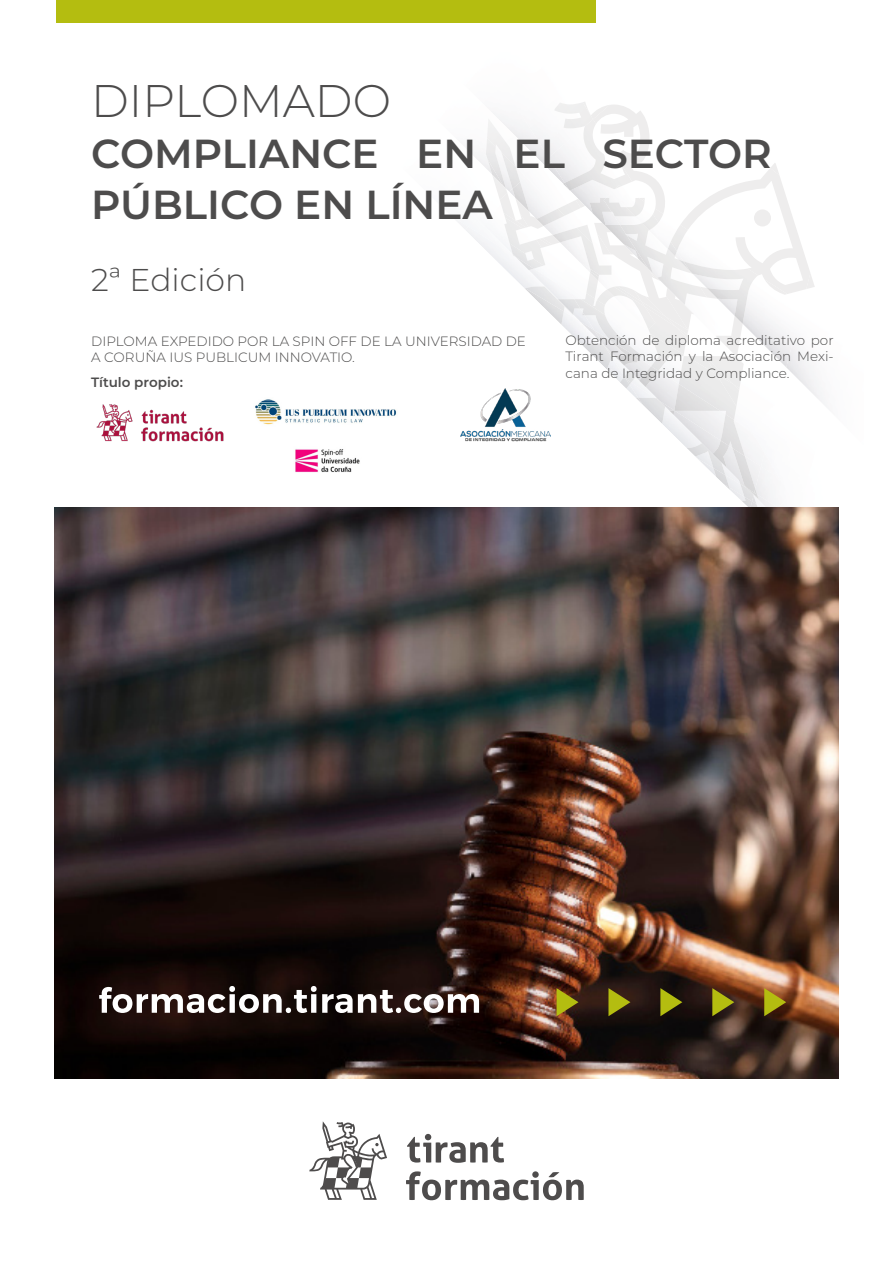
<style>
.page{position:relative;width:893px;height:1263px;background:#fff}
.page>*{position:absolute;margin:0;border:0;box-sizing:border-box;transform-origin:0 0}
.t1{font:300 45.75px "Montserrat";color:#4d4c4c}
.t2{font:600 40.5px/51px "Montserrat";color:#4d4c4c}
.t3{font:300 31.5px "Montserrat";color:#4d4c4c}
.t4{font:300 13.5px/16px "Montserrat";color:#4d4c4c;text-align:justify}
.t5{font:600 13.5px "Montserrat";color:#4d4c4c}
</style>
<div class="page">
<img style="left:788px;top:367px;width:56px;height:58px">
<img style="left:788px;top:386px;width:54px;height:39px">
<img style="left:788px;top:410px;width:41px;height:15px">
<img style="left:788px;top:423px;width:11px;height:2px">
<img style="left:789px;top:507px;width:14px;height:1px">
<svg style="left:803px;top:507px;width:36px;height:1px"></svg>
<svg style="left:335px;top:116px;width:453px;height:392px"></svg>
<div style="left:56px;top:0;width:539px;height:23px;background:#b4bd10"></div>
<img style="left:54px;top:508px;width:785px;height:570px">
<svg style="left:557px;top:988px;width:21px;height:28px"></svg>
<svg style="left:608px;top:988px;width:22px;height:28px"></svg>
<svg style="left:660px;top:988px;width:22px;height:28px"></svg>
<svg style="left:712px;top:988px;width:22px;height:28px"></svg>
<svg style="left:764px;top:988px;width:22px;height:28px"></svg>
<svg style="left:309px;top:1121px;width:78px;height:79px"></svg>
<svg style="left:406px;top:1171px;width:178px;height:29px"></svg>
<svg style="left:407px;top:1134px;width:97px;height:29px"></svg>
<img style="left:96px;top:404px;width:128px;height:38px">
<svg style="left:54px;top:973px;width:503px;height:80px;background:#1f0f0b"></svg>
<svg style="left:99px;top:986px;width:380px;height:27px"></svg>
<img style="left:461px;top:388px;width:89px;height:54px">
<img style="left:255px;top:373px;width:146px;height:129px">
<h1 class="t1" style="left:91px;top:69px;width:301px">DIPLOMADO</h1>
<h2 class="t2" style="left:91px;top:126px;width:682px">COMPLIANCE EN EL SECTOR<br>PÚBLICO EN LÍNEA</h2>
<h3 class="t3" style="left:91px;top:258px;width:157px">2ª Edición</h3>
<p class="t4" style="left:91px;top:333px;width:436px">DIPLOMA EXPEDIDO POR LA SPIN OFF DE LA UNIVERSIDAD DE<br>A CORUÑA IUS PUBLICUM INNOVATIO.</p>
<p class="t5" style="left:91px;top:372px;width:93px">Título propio:</p>
<p class="t4" style="left:566px;top:332px;width:270px">Obtención de diploma acreditativo por Tirant Formación y la Asociación Mexi&shy;cana de Integridad y Compliance.</p>
</div>
